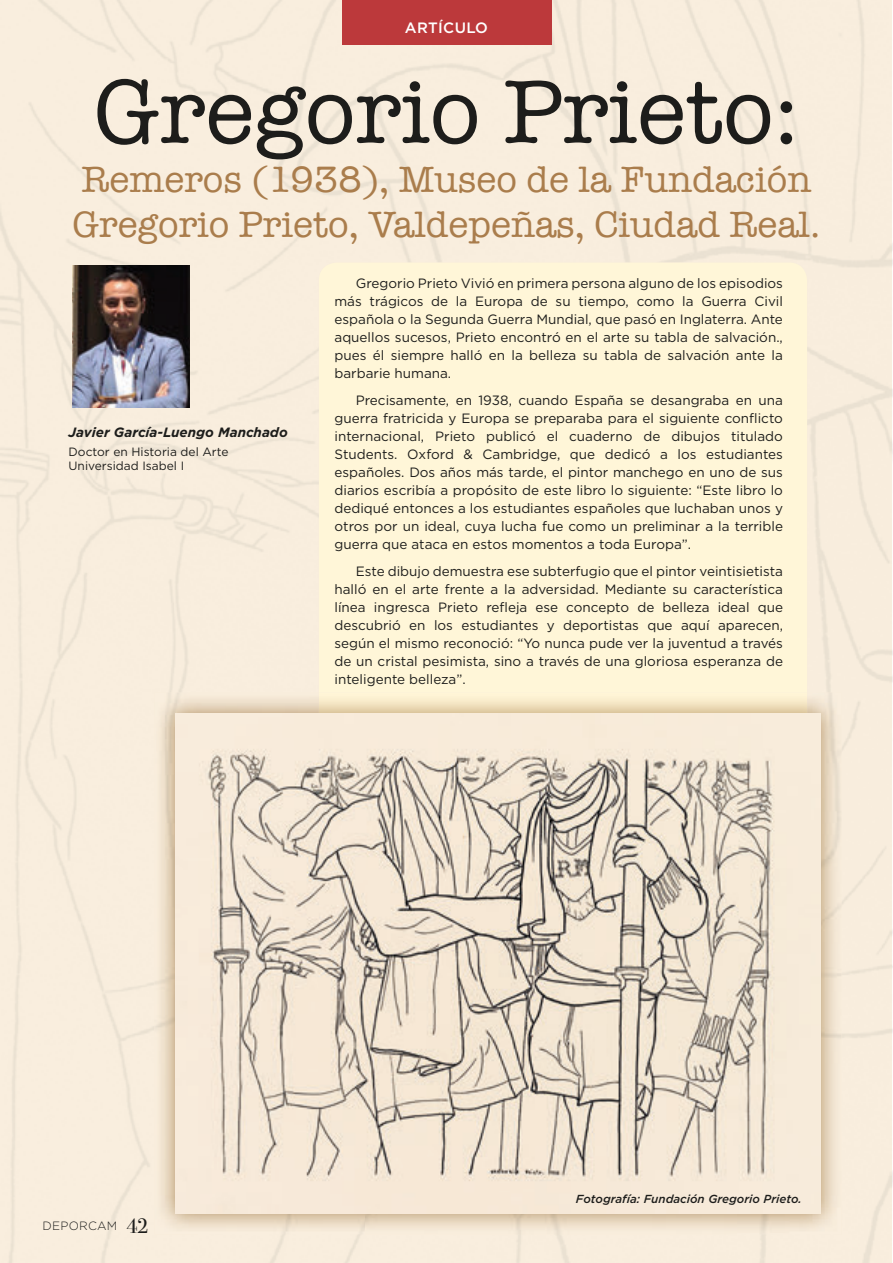
<style>
.page{position:relative;width:893px;height:1263px;background:#fff}
.page>*{position:absolute;margin:0;border:0;box-sizing:border-box;transform-origin:0 0}
.t1{font:92.7px "American Typewriter";color:#1d1d1b}
.t2{font:37.65px/44.5px "American Typewriter";color:#aa7d4c}
.t3{font:500 15px "Gotham";letter-spacing:.02em;color:#fff}
.t4{font:13.5px/18px "Gotham";color:#1d1d1b;text-align:justify}
.t5{font:italic 700 13.5px "Gotham";color:#1d1d1b}
.t6{font:12px/14.4px "Gotham";color:#1d1d1b}
.t7{font:300 12px "Gotham";letter-spacing:.02em;color:#1d1d1b}
.t8{font:italic 500 11.7px "Gotham";color:#1d1d1b}
.s1{font-family:"Bodoni Svty Two ITCTT";font-weight:400;font-size:21px}
</style>
<div class="page">
<div style="left:0;top:0;width:358px;height:739px;background:#f9eede"></div>
<img style="left:358px;top:0;width:534px;height:309px">
<img style="left:72px;top:265px;width:118px;height:142px">
<div style="left:319px;top:263px;width:488px;height:450px;background:#fff6d8"></div>
<img style="left:154px;top:693px;width:212px;height:541px">
<img style="left:175px;top:713px;width:646px;height:501px">
<div style="left:342px;top:0;width:209px;height:45px;background:#bc393b"></div>
<p class="t3" style="left:405px;top:18px;width:85px">ARTÍCULO</p>
<h1 class="t1" style="left:94px;top:41px;width:707px">Gregorio Prieto:</h1>
<h2 class="t2" style="left:72px;top:156px;width:750px">Remeros (1938), Museo de la Fundación<br>Gregorio Prieto, Valdepeñas, Ciudad Real.</h2>
<p class="t5" style="left:69px;top:424px;width:221px">Javier García-Luengo Manchado</p>
<p class="t6" style="left:69px;top:444px;width:162px">Doctor en Historia del Arte<br>Universidad Isabel I</p>
<p class="t4" style="left:334px;top:274px;width:450px;text-indent:21px">Gregorio Prieto Vivió en primera persona alguno de los episodios más trágicos de la Europa de su tiempo, como la Guerra Civil española o la Segunda Guerra Mundial, que pasó en Inglaterra. Ante aquellos sucesos, Prieto encontró en el arte su tabla de salvación., pues él siempre halló en la belleza su tabla de salvación ante la barbarie humana.</p>
<p class="t4" style="left:334px;top:391px;width:450px;text-indent:21px">Precisamente, en 1938, cuando España se desangraba en una guerra fratricida y Europa se preparaba para el siguiente conflicto internacional, Prieto publicó el cuaderno de dibujos titulado Students. Oxford &amp; Cambridge, que dedicó a los estudiantes españoles. Dos años más tarde, el pintor manchego en uno de sus diarios escribía a propósito de este libro lo siguiente: “Este libro lo dediqué entonces a los estudiantes españoles que luchaban unos y otros por un ideal, cuya lucha fue como un preliminar a la terrible guerra que ataca en estos momentos a toda Europa”.</p>
<p class="t4" style="left:334px;top:562px;width:450px;text-indent:21px">Este dibujo demuestra ese subterfugio que el pintor veintisietista halló en el arte frente a la adversidad. Mediante su característica línea ingresca Prieto refleja ese concepto de belleza ideal que descubrió en los estudiantes y deportistas que aquí aparecen, según el mismo reconoció: “Yo nunca pude ver la juventud a través de un cristal pesimista, sino a través de una gloriosa esperanza de inteligente belleza”.</p>
<p class="t7" style="left:43px;top:1218px;width:107px">DEPORCAM <span class="s1">42</span></p>
<p class="t8" style="left:576px;top:1191px;width:227px">Fotografía: Fundación Gregorio Prieto.</p>
</div>
